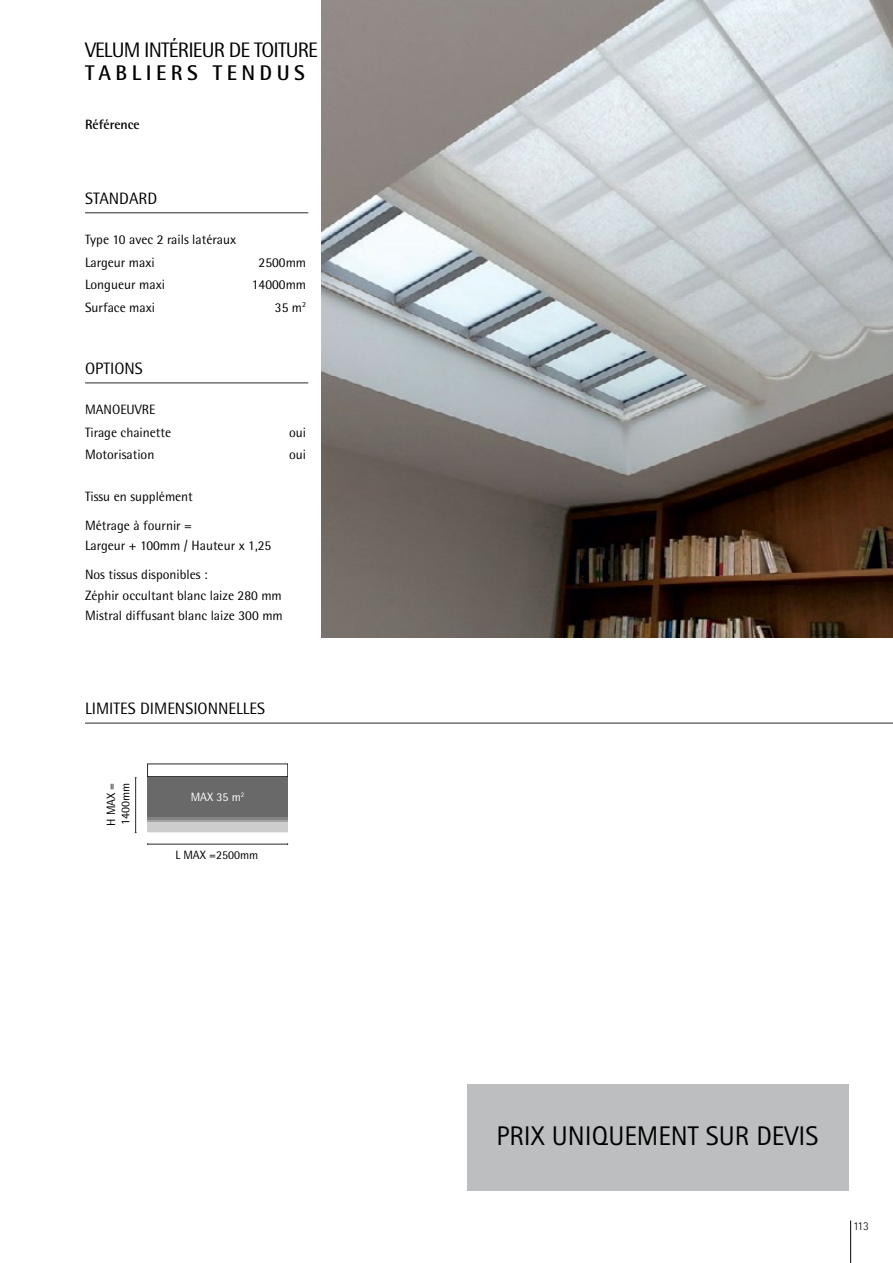
<style>
.page{position:relative;width:893px;height:1263px;background:#fff}
.page>*{position:absolute;margin:0;border:0;box-sizing:border-box;transform-origin:0 0}
.t1{font:27px "Rotis Sans Serif";color:#000}
.t2{font:700 21.3px "Rotis Semi Sans";letter-spacing:.21em;color:#000}
.t3{font:21px "Rotis Semi Sans";letter-spacing:-.04em;color:#000}
.t4{font:16.5px "Rotis Semi Sans";color:#000}
.t5{font:13.5px/22.5px "Rotis Semi Sans";color:#000}
.t6{font:700 13.5px "Rotis Semi Sans";color:#000}
.t7{font:12px/14.4px "Rotis Semi Sans";color:#000}
.t8{font:12px "Rotis Semi Sans";color:#fff}
.t9{font:300 12px "Rotis Sans Serif";color:#000}
</style>
<div class="page">
<hr style="left:850px;top:1220px;width:1px;height:43px;background:#000">
<img style="left:321px;top:0;width:572px;height:638px">
<hr style="left:85px;top:213px;width:223px;height:1px;background:#000">
<hr style="left:85px;top:383px;width:223px;height:1px;background:#000">
<div style="left:468px;top:1084px;width:381px;height:107px;background:#bcbec0"></div>
<hr style="left:85px;top:723px;width:808px;height:1px;background:#000">
<svg style="left:149px;top:821px;width:137px;height:9px"></svg>
<div style="left:148px;top:777px;width:140px;height:42px;background:#696969"></div>
<hr style="left:148px;top:844px;width:140px;height:1px;background:#000">
<hr style="left:135px;top:778px;width:1px;height:55px;background:#000">
<h3 class="t3" style="left:85px;top:37px;width:234px">VELUM INTÉRIEUR DE TOITURE</h3>
<h2 class="t2" style="left:85px;top:60px;width:221px">TABLIERS TENDUS</h2>
<p class="t6" style="left:85px;top:116px;width:56px">Référence</p>
<p class="t4" style="left:85px;top:189px;width:74px">STANDARD</p>
<p class="t5" style="left:85px;top:228px;width:153px">Type 10 avec 2 rails latéraux<br>Largeur maxi</p>
<p class="t5" style="left:259px;top:251px;width:49px">2500mm</p>
<p class="t5" style="left:85px;top:273px;width:81px">Longueur maxi</p>
<p class="t5" style="left:252px;top:273px;width:56px">14000mm</p>
<p class="t5" style="left:85px;top:296px;width:72px">Surface maxi</p>
<p class="t5" style="left:275px;top:296px;width:33px">35 m<sup>2</sup></p>
<p class="t4" style="left:85px;top:359px;width:59px">OPTIONS</p>
<p class="t5" style="left:85px;top:398px;width:88px">MANOEUVRE<br>Tirage chainette</p>
<p class="t5" style="left:289px;top:421px;width:19px">oui</p>
<p class="t5" style="left:85px;top:443px;width:71px">Motorisation</p>
<p class="t5" style="left:289px;top:443px;width:19px">oui</p>
<p class="t5" style="left:85px;top:482px;width:109px;line-height:29px">Tissu en supplément<br>Métrage à fournir =</p>
<p class="t5" style="left:85px;top:531px;width:188px;line-height:29px">Largeur + 100mm / Hauteur x 1,25<br>Nos tissus disponibles :</p>
<p class="t5" style="left:85px;top:585px;width:199px;line-height:20.5px">Zéphir occultant blanc laize 280 mm<br>Mistral diffusant blanc laize 300 mm</p>
<p class="t4" style="left:85px;top:699px;width:182px">LIMITES DIMENSIONNELLES</p>
<p class="t7" style="left:104px;top:826px;width:45px;rotate:-90deg">H MAX =<br>1400mm</p>
<p class="t8" style="left:191px;top:790px;width:55px">MAX 35 m<sup>2</sup></p>
<p class="t7" style="left:175px;top:847px;width:84px">L MAX =2500mm</p>
<h1 class="t1" style="left:496px;top:1119px;width:323px">PRIX UNIQUEMENT SUR DEVIS</h1>
<p class="t9" style="left:853px;top:1219px;width:17px">113</p>
</div>
